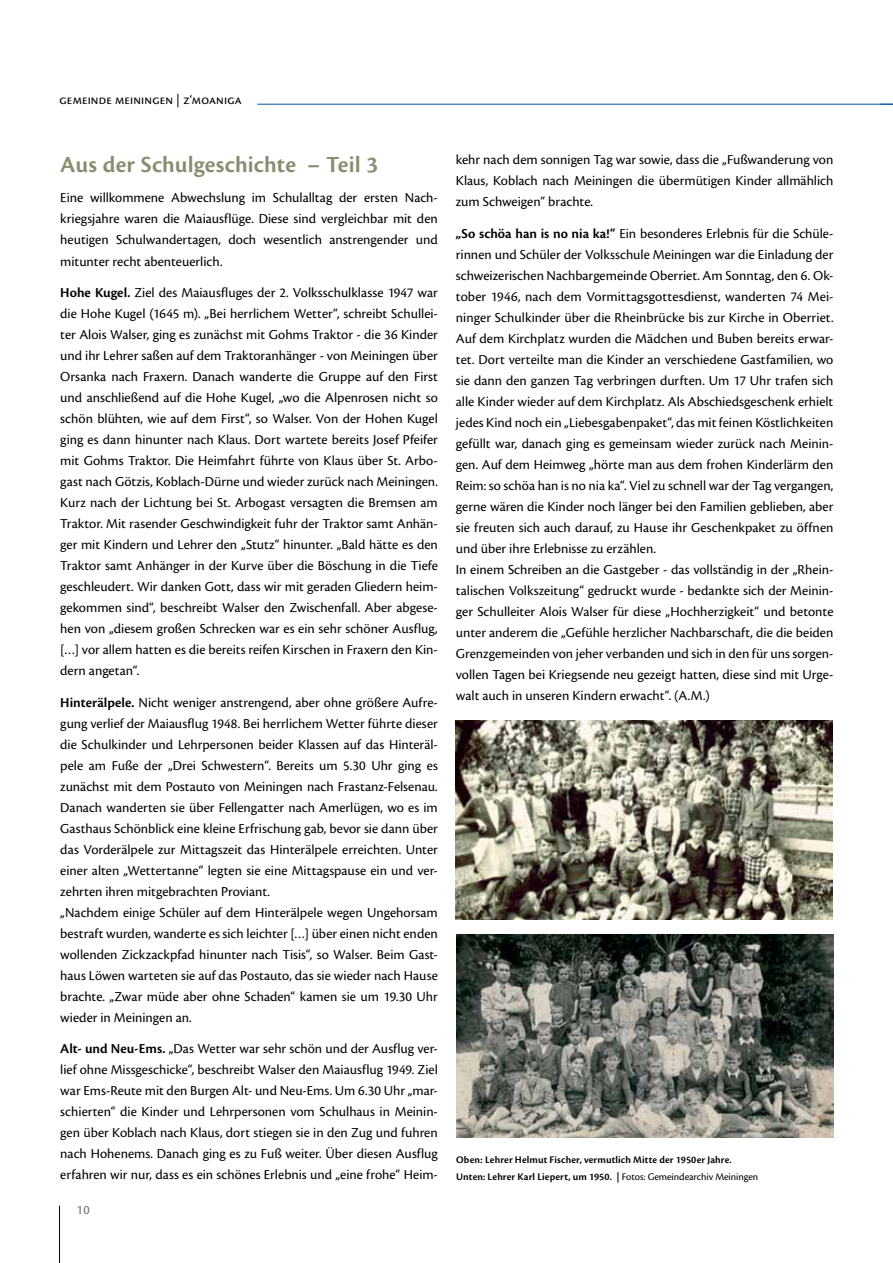
<style>
.page{position:relative;width:893px;height:1263px;background:#fff}
.page>*{position:absolute;margin:0;border:0;box-sizing:border-box;transform-origin:0 0}
.t1{font:600 24px "Cronos Pro";letter-spacing:.005em;color:#878e6f}
.t2{font:14.25px/21px "Cronos Pro";color:#000;text-align:justify}
.t3{font:13.5px "Cronos Pro";letter-spacing:.015em;color:#000}
.t4{font:13.5px "Cronos Pro";color:#6d6e71}
.t5{font:600 10.5px/16.5px "Cronos Pro";letter-spacing:.01em;color:#000}
.s1{font-weight:600}
.s2{font-weight:400}
</style>
<div class="page">
<hr style="left:59px;top:1205px;width:1px;height:58px;background:#000">
<hr style="left:257px;top:104px;width:636px;height:1px;background:#00539b">
<img style="left:455px;top:720px;width:378px;height:199px">
<img style="left:456px;top:935px;width:377px;height:202px">
<p class="t3" style="left:60px;top:92px;width:184px">gemeinde meiningen | z‘moaniga</p>
<h1 class="t1" style="left:60px;top:151px;width:319px">Aus der Schulgeschichte – Teil 3</h1>
<p class="t2" style="left:60px;top:188px;width:379px">Eine willkommene Abwechslung im Schulalltag der ersten Nach&shy;kriegsjahre waren die Maiausflüge. Diese sind vergleichbar mit den heutigen Schulwandertagen, doch wesentlich anstrengender und mitunter recht abenteuerlich.</p>
<p class="t2" style="left:60px;top:282px;width:379px"><span class="s1">Hohe Kugel.</span> Ziel des Maiausfluges der 2. Volksschulklasse 1947 war die Hohe Kugel (1645 m). „Bei herrlichem Wetter“, schreibt Schullei&shy;ter Alois Walser, ging es zunächst mit Gohms Traktor - die 36 Kinder und ihr Lehrer saßen auf dem Traktoranhänger - von Meiningen über Orsanka nach Fraxern. Danach wanderte die Gruppe auf den First und anschließend auf die Hohe Kugel, „wo die Alpenrosen nicht so schön blühten, wie auf dem First“, so Walser. Von der Hohen Kugel ging es dann hinunter nach Klaus. Dort wartete bereits Josef Pfeifer mit Gohms Traktor. Die Heimfahrt führte von Klaus über St. Arbo&shy;gast nach Götzis, Koblach-Dürne und wieder zurück nach Meiningen.<br>Kurz nach der Lichtung bei St. Arbogast versagten die Bremsen am Traktor. Mit rasender Geschwindigkeit fuhr der Traktor samt Anhän&shy;ger mit Kindern und Lehrer den „Stutz“ hinunter. „Bald hätte es den Traktor samt Anhänger in der Kurve über die Böschung in die Tiefe geschleudert. Wir danken Gott, dass wir mit geraden Gliedern heim&shy;gekommen sind“, beschreibt Walser den Zwischenfall. Aber abgese&shy;hen von „diesem großen Schrecken war es ein sehr schöner Ausflug, […] vor allem hatten es die bereits reifen Kirschen in Fraxern den Kin&shy;dern angetan“.</p>
<p class="t2" style="left:60px;top:692px;width:379px;text-align:left"><span class="s1">Hinterälpele.</span> Nicht weniger anstrengend, aber ohne größere Aufre&shy;gung verlief der Maiausflug 1948. Bei herrlichem Wetter führte dieser die Schulkinder und Lehrpersonen beider Klassen auf das Hinteräl&shy;pele am Fuße der „Drei Schwestern“. Bereits um 5.30 Uhr ging es zunächst mit dem Postauto von Meiningen nach Frastanz-Felsenau.<br>Danach wanderten sie über Fellengatter nach Amerlügen, wo es im Gasthaus Schönblick eine kleine Erfrischung gab, bevor sie dann über das Vorderälpele zur Mittagszeit das Hinterälpele erreichten. Unter einer alten „Wettertanne“ legten sie eine Mittagspause ein und ver&shy;zehrten ihren mitgebrachten Proviant.<br>„Nachdem einige Schüler auf dem Hinterälpele wegen Ungehorsam bestraft wurden, wanderte es sich leichter […] über einen nicht enden wollenden Zickzackpfad hinunter nach Tisis“, so Walser. Beim Gast&shy;haus Löwen warteten sie auf das Postauto, das sie wieder nach Hause brachte. „Zwar müde aber ohne Schaden“ kamen sie um 19.30 Uhr wieder in Meiningen an.</p>
<p class="t2" style="left:60px;top:1038px;width:379px"><span class="s1">Alt- und Neu-Ems.</span> „Das Wetter war sehr schön und der Ausflug ver&shy;lief ohne Missgeschicke“, beschreibt Walser den Maiausflug 1949. Ziel war Ems-Reute mit den Burgen Alt- und Neu-Ems. Um 6.30 Uhr „mar&shy;schierten“ die Kinder und Lehrpersonen vom Schulhaus in Meinin&shy;gen über Koblach nach Klaus, dort stiegen sie in den Zug und fuhren nach Hohenems. Danach ging es zu Fuß weiter. Über diesen Ausflug erfahren wir nur, dass es ein schönes Erlebnis und „eine frohe“ Heim-</p>
<p class="t4" style="left:77px;top:1202px;width:15px">10</p>
<p class="t2" style="left:456px;top:150px;width:379px">kehr nach dem sonnigen Tag war sowie, dass die „Fußwanderung von Klaus, Koblach nach Meiningen die übermütigen Kinder allmählich zum Schweigen“ brachte.</p>
<p class="t2" style="left:456px;top:223px;width:379px;text-align:left"><span class="s1">„So schöa han is no nia ka!“</span> Ein besonderes Erlebnis für die Schüle&shy;rinnen und Schüler der Volksschule Meiningen war die Einladung der schweizerischen Nachbargemeinde Oberriet. Am Sonntag, den 6. Ok&shy;tober 1946, nach dem Vormittagsgottesdienst, wanderten 74 Mei&shy;ninger Schulkinder über die Rheinbrücke bis zur Kirche in Oberriet.<br>Auf dem Kirchplatz wurden die Mädchen und Buben bereits erwar&shy;tet. Dort verteilte man die Kinder an verschiedene Gastfamilien, wo sie dann den ganzen Tag verbringen durften. Um 17 Uhr trafen sich alle Kinder wieder auf dem Kirchplatz. Als Abschiedsgeschenk erhielt jedes Kind noch ein „Liebesgabenpaket“, das mit feinen Köstlichkeiten gefüllt war, danach ging es gemeinsam wieder zurück nach Meinin&shy;gen. Auf dem Heimweg „hörte man aus dem frohen Kinderlärm den Reim: so schöa han is no nia ka“. Viel zu schnell war der Tag vergangen, gerne wären die Kinder noch länger bei den Familien geblieben, aber sie freuten sich auch darauf, zu Hause ihr Geschenkpaket zu öffnen und über ihre Erlebnisse zu erzählen.<br>In einem Schreiben an die Gastgeber - das vollständig in der „Rhein&shy;talischen Volkszeitung“ gedruckt wurde - bedankte sich der Meinin&shy;ger Schulleiter Alois Walser für diese „Hochherzigkeit“ und betonte unter anderem die „Gefühle herzlicher Nachbarschaft, die die beiden Grenzgemeinden von jeher verbanden und sich in den für uns sorgen&shy;vollen Tagen bei Kriegsende neu gezeigt hatten, diese sind mit Urge&shy;walt auch in unseren Kindern erwacht“. (A.M.)</p>
<p class="t5" style="left:456px;top:1151px;width:303px">Oben: Lehrer Helmut Fischer, vermutlich Mitte der 1950er Jahre.<br>Unten: Lehrer Karl Liepert, um 1950. | <span class="s2">Fotos: Gemeindearchiv Meiningen</span></p>
</div>
